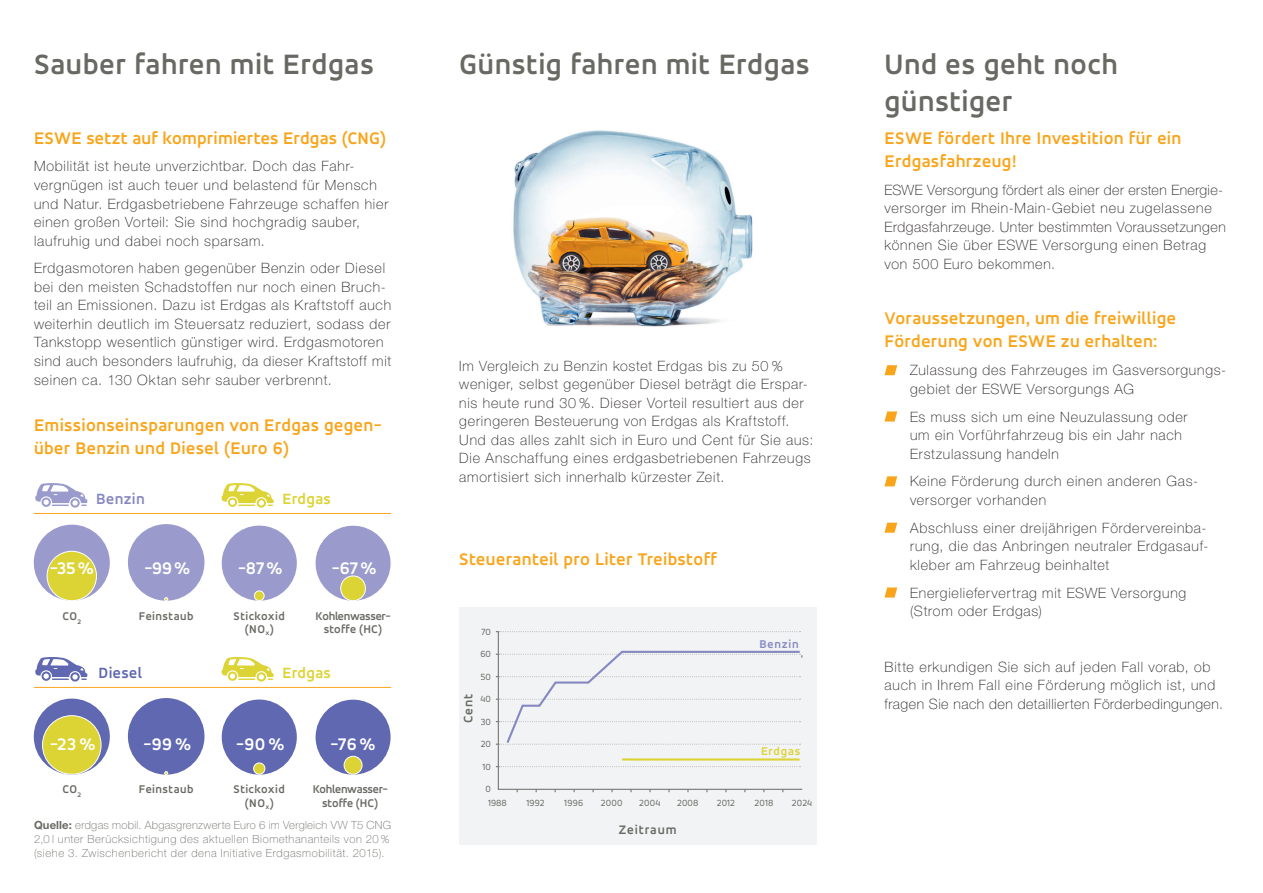
<style>
.page{position:relative;width:1263px;height:893px;background:#fff}
.page>*{position:absolute;margin:0;border:0;box-sizing:border-box;transform-origin:0 0}
.t1{font:700 30px/37px "Accord Alternate";letter-spacing:.02em;color:#696964}
.t2{font:700 18px/23.1px "Accord Alternate";letter-spacing:.02em;color:#f9a51b}
.t3{font:700 18px "Accord Alternate";letter-spacing:.005em;color:#fff}
.t4{font:700 15.9px "Accord Alternate";letter-spacing:.02em;color:#dcd334}
.t5{font:700 15.9px "Accord Alternate";letter-spacing:.025em;color:#8588c2}
.t6{font:700 15.9px "Accord Alternate";letter-spacing:.025em;color:#5f68b0}
.t7{font:100 14.25px/18.6px "Helvetica Neue LT Std";letter-spacing:.055em;color:#231f20}
.t8{font:700 13.2px "Accord Alternate";letter-spacing:.06em;color:#696964}
.t9{font:700 12px/13.2px "Accord Alternate";letter-spacing:.035em;color:#696964;text-align:center}
.t10{font:700 12px/13.2px "Accord Alternate";letter-spacing:-.02em;color:#696964;text-align:center}
.t11{font:700 12px "Accord Alternate";letter-spacing:.015em;color:#696964}
.t12{font:700 12px "Accord Alternate";letter-spacing:.065em;color:#dcd334}
.t13{font:700 12px "Accord Alternate";letter-spacing:.065em;color:#8588c2}
.t14{font:100 11.25px/14px "Helvetica Neue LT Std";letter-spacing:.05em;color:#696964}
.t15{font:9.75px "Accord Alternate";letter-spacing:.015em;color:#696964}
.s1{font-family:"Helvetica Neue LT";font-weight:700}
</style>
<div class="page">
<img style="left:513px;top:130px;width:240px;height:197px">
<div style="left:459px;top:608px;width:357px;height:237px;background:#f2f3f4"></div>
<div style="left:316px;top:700px;width:75px;height:75px;background:#5f68b0;border-radius:50%"></div>
<div style="left:344px;top:756px;width:18px;height:18px;background:#dcd334;border-radius:50%"></div>
<div style="left:344px;top:756px;width:18px;height:19px;border:1px solid #fff;border-radius:50%"></div>
<div style="left:222px;top:699px;width:75px;height:76px;background:#5f68b0;border-radius:50%"></div>
<div style="left:254px;top:763px;width:11px;height:11px;background:#dcd334;border-radius:50%"></div>
<div style="left:253px;top:762px;width:12px;height:13px;border:1px solid #fff;border-radius:50%"></div>
<div style="left:34px;top:699px;width:76px;height:76px;background:#5f68b0;border-radius:50%"></div>
<div style="left:43px;top:716px;width:58px;height:58px;background:#dcd334;border-radius:50%"></div>
<div style="left:42px;top:715px;width:59px;height:60px;border:1px solid #fff;border-radius:50%"></div>
<svg style="left:884px;top:365px;width:13px;height:10px"></svg>
<svg style="left:884px;top:411px;width:13px;height:11px"></svg>
<svg style="left:884px;top:476px;width:13px;height:10px"></svg>
<svg style="left:884px;top:523px;width:13px;height:10px"></svg>
<svg style="left:884px;top:587px;width:13px;height:11px"></svg>
<div style="left:34px;top:525px;width:76px;height:76px;background:#9a9bcc;border-radius:50%"></div>
<div style="left:222px;top:526px;width:75px;height:75px;background:#9a9bcc;border-radius:50%"></div>
<div style="left:128px;top:524px;width:76px;height:77px;background:#9a9bcc;border-radius:50%"></div>
<div style="left:128px;top:698px;width:76px;height:77px;background:#5f68b0;border-radius:50%"></div>
<div style="left:316px;top:526px;width:75px;height:75px;background:#9a9bcc;border-radius:50%"></div>
<svg style="left:164px;top:597px;width:4px;height:4px"></svg>
<svg style="left:164px;top:771px;width:4px;height:4px"></svg>
<div style="left:47px;top:551px;width:50px;height:50px;background:#dcd334;border-radius:50%"></div>
<div style="left:47px;top:551px;width:50px;height:50px;border:1px solid #fff;border-radius:50%"></div>
<div style="left:254px;top:591px;width:10px;height:10px;background:#dcd334;border-radius:50%"></div>
<div style="left:254px;top:590px;width:11px;height:11px;border:1px solid #fff;border-radius:50%"></div>
<div style="left:341px;top:576px;width:24px;height:25px;background:#dcd334;border-radius:50%"></div>
<div style="left:340px;top:576px;width:26px;height:25px;border:1px solid #fff;border-radius:50%"></div>
<svg style="left:35px;top:483px;width:52px;height:25px"></svg>
<svg style="left:35px;top:657px;width:52px;height:25px"></svg>
<svg style="left:222px;top:483px;width:52px;height:25px"></svg>
<svg style="left:222px;top:657px;width:52px;height:25px"></svg>
<hr style="left:34px;top:513px;width:357px;height:1px;background:#f9a51b">
<hr style="left:34px;top:687px;width:357px;height:1px;background:#f9a51b">
<svg style="left:497px;top:631px;width:306px;height:159px"></svg>
<svg style="left:496px;top:631px;width:304px;height:1px"></svg>
<svg style="left:496px;top:757px;width:306px;height:10px"></svg>
<svg style="left:496px;top:650px;width:306px;height:95px"></svg>
<h1 class="t1" style="left:34px;top:45px;width:341px">Sauber fahren mit Erdgas</h1>
<p class="t2" style="left:34px;top:126px;width:354px">ESWE setzt auf komprimiertes Erdgas (CNG)</p>
<p class="t7" style="left:34px;top:157px;width:356px">Mobilität ist heute unverzichtbar. Doch das Fahr&shy;vergnügen ist auch teuer und belastend für Mensch und Natur. Erdgasbetriebene Fahrzeuge schaffen hier einen großen Vorteil: Sie sind hochgradig sauber, laufruhig und dabei noch sparsam.</p>
<p class="t7" style="left:34px;top:259px;width:359px">Erdgasmotoren haben gegenüber Benzin oder Diesel bei den meisten Schadstoffen nur noch einen Bruch&shy;teil an Emissionen. Dazu ist Erdgas als Kraftstoff auch weiterhin deutlich im Steuersatz reduziert, sodass der Tankstopp wesentlich günstiger wird. Erdgasmotoren sind auch besonders laufruhig, da dieser Kraftstoff mit seinen ca. 130 Oktan sehr sauber verbrennt.</p>
<p class="t2" style="left:34px;top:413px;width:349px">Emissionseinsparungen von Erdgas gegen&shy;über Benzin und Diesel (Euro 6)</p>
<p class="t5" style="left:96px;top:489px;width:50px">Benzin</p>
<p class="t4" style="left:282px;top:489px;width:50px">Erdgas</p>
<p class="t3" style="left:50px;top:557px;width:45px">-35%</p>
<p class="t3" style="left:145px;top:557px;width:47px">-99%</p>
<p class="t3" style="left:238px;top:557px;width:46px">-87%</p>
<p class="t3" style="left:332px;top:557px;width:46px">-67%</p>
<p class="t11" style="left:63px;top:608px;width:20px">CO<sub>2</sub></p>
<p class="t9" style="left:139px;top:609px;width:56px">Feinstaub</p>
<p class="t9" style="left:234px;top:609px;width:53px">Stickoxid (NO<sub>x</sub>)</p>
<p class="t10" style="left:316px;top:609px;width:77px">Kohlenwasser&shy;stoffe (HC)</p>
<p class="t6" style="left:99px;top:663px;width:45px">Diesel</p>
<p class="t4" style="left:282px;top:663px;width:50px">Erdgas</p>
<p class="t3" style="left:50px;top:733px;width:47px">-23 %</p>
<p class="t3" style="left:144px;top:733px;width:49px">-99 %</p>
<p class="t3" style="left:237px;top:733px;width:49px">-90 %</p>
<p class="t3" style="left:331px;top:733px;width:46px">-76 %</p>
<p class="t11" style="left:63px;top:782px;width:20px">CO<sub>2</sub></p>
<p class="t9" style="left:139px;top:783px;width:56px">Feinstaub</p>
<p class="t9" style="left:234px;top:783px;width:53px">Stickoxid (NO<sub>x</sub>)</p>
<p class="t10" style="left:313px;top:783px;width:77px">Kohlenwasser&shy;stoffe (HC)</p>
<p class="t14" style="left:34px;top:818px;width:359px"><span class="s1">Quelle:</span> erdgas mobil. Abgasgrenzwerte Euro 6 im Vergleich VW T5 CNG<br>2,0 l unter Berücksichtigung des aktuellen Biomethananteils von 20 % (siehe 3. Zwischenbericht der dena Initiative Erdgasmobilität. 2015).</p>
<h1 class="t1" style="left:459px;top:45px;width:352px">Günstig fahren mit Erdgas</h1>
<h1 class="t1" style="left:884px;top:45px;width:235px">Und es geht noch günstiger</h1>
<p class="t7" style="left:459px;top:356px;width:355px">Im Vergleich zu Benzin kostet Erdgas bis zu 50 % weniger, selbst gegenüber Diesel beträgt die Erspar&shy;nis heute rund 30 %. Dieser Vorteil resultiert aus der geringeren Besteuerung von Erdgas als Kraftstoff.<br>Und das alles zahlt sich in Euro und Cent für Sie aus:<br>Die Anschaffung eines erdgasbetriebenen Fahrzeugs amortisiert sich innerhalb kürzester Zeit.</p>
<p class="t2" style="left:459px;top:547px;width:259px">Steueranteil pro Liter Treibstoff</p>
<p class="t8" style="left:460px;top:723px;width:31px;rotate:-90deg">Cent</p>
<p class="t15" style="left:481px;top:626px;width:11px">70</p>
<p class="t15" style="left:480px;top:648px;width:12px">60</p>
<p class="t15" style="left:480px;top:671px;width:12px">50</p>
<p class="t15" style="left:480px;top:693px;width:12px">40</p>
<p class="t15" style="left:481px;top:716px;width:12px">30</p>
<p class="t15" style="left:481px;top:738px;width:12px">20</p>
<p class="t15" style="left:483px;top:761px;width:10px">10</p>
<p class="t15" style="left:486px;top:783px;width:7px">0</p>
<p class="t13" style="left:759px;top:636px;width:41px">Benzin</p>
<p class="t12" style="left:761px;top:744px;width:41px">Erdgas</p>
<p class="t15" style="left:488px;top:797px;width:20px">1988</p>
<p class="t15" style="left:526px;top:797px;width:20px">1992</p>
<p class="t15" style="left:564px;top:797px;width:20px">1996</p>
<p class="t15" style="left:601px;top:797px;width:23px">2000</p>
<p class="t15" style="left:639px;top:797px;width:23px">2004</p>
<p class="t15" style="left:677px;top:797px;width:23px">2008</p>
<p class="t15" style="left:717px;top:797px;width:19px">2012</p>
<p class="t15" style="left:754px;top:797px;width:21px">2018</p>
<p class="t15" style="left:792px;top:797px;width:22px">2024</p>
<p class="t8" style="left:619px;top:821px;width:59px">Zeitraum</p>
<p class="t2" style="left:884px;top:126px;width:298px">ESWE fördert Ihre Investition für ein<br>Erdgasfahrzeug!</p>
<p class="t7" style="left:884px;top:180px;width:343px">ESWE Versorgung fördert als einer der ersten Energie&shy;versorger im Rhein-Main-Gebiet neu zugelassene Erdgasfahrzeuge. Unter bestimmten Voraussetzungen können Sie über ESWE Versorgung einen Betrag von 500 Euro bekommen.</p>
<p class="t2" style="left:884px;top:307px;width:293px">Voraussetzungen, um die freiwillige<br>Förderung von ESWE zu erhalten:</p>
<p class="t7" style="left:910px;top:361px;width:318px">Zulassung des Fahrzeuges im Gasversorgungs&shy;gebiet der ESWE Versorgungs AG</p>
<p class="t7" style="left:910px;top:407px;width:279px">Es muss sich um eine Neuzulassung oder um ein Vorführfahrzeug bis ein Jahr nach<br>Erstzulassung handeln</p>
<p class="t7" style="left:910px;top:472px;width:288px">Keine Förderung durch einen anderen Gas&shy;versorger vorhanden</p>
<p class="t7" style="left:910px;top:518px;width:298px;text-align:justify">Abschluss einer dreijährigen Fördervereinba&shy;rung, die das Anbringen neutraler Erdgasauf&shy;kleber am Fahrzeug beinhaltet</p>
<p class="t7" style="left:910px;top:583px;width:278px">Energieliefervertrag mit ESWE Versorgung (Strom oder Erdgas)</p>
<p class="t7" style="left:884px;top:657px;width:340px">Bitte erkundigen Sie sich auf jeden Fall vorab, ob auch in Ihrem Fall eine Förderung möglich ist, und fragen Sie nach den detaillierten Förderbedingungen.</p>
</div>
